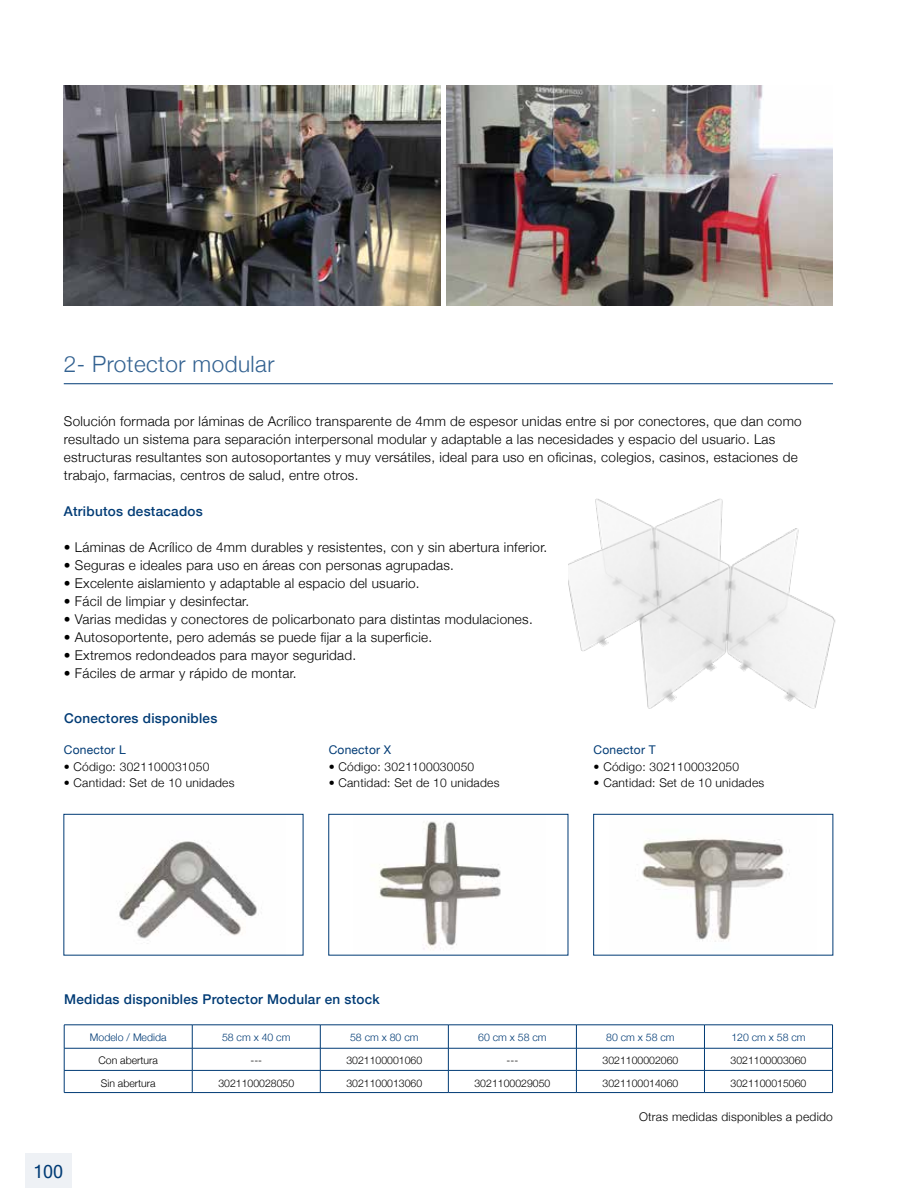
<style>
.page{position:relative;width:918px;height:1188px;background:#fff}
.page>*{position:absolute;margin:0;border:0;box-sizing:border-box;transform-origin:0 0}
.t1{font:300 22.5px "Helvetica Neue";letter-spacing:.02em;color:#336291}
.t2{font:18px "Microsoft Sans Serif";color:#003b75}
.t3{font:300 13.5px/18px "Helvetica Neue";letter-spacing:.02em;color:#000}
.t4{font:500 13.5px "Helvetica Neue";letter-spacing:.02em;color:#003b75}
.t5{font:300 12px "Helvetica Neue";letter-spacing:.02em;color:#000}
.t6{font:12px "Helvetica Neue";letter-spacing:.02em;color:#003b75}
.t7{font:300 10.5px "Helvetica Neue";color:#000}
.t8{font:300 10.5px "Helvetica Neue";color:#003b75}
</style>
<div class="page">
<div style="left:25px;top:1154px;width:47px;height:34px;background:#eef1f5"></div>
<hr style="left:64px;top:1025px;width:128px;height:1px;background:#003b75">
<hr style="left:192px;top:1025px;width:128px;height:1px;background:#003b75">
<hr style="left:320px;top:1025px;width:128px;height:1px;background:#003b75">
<hr style="left:448px;top:1025px;width:128px;height:1px;background:#003b75">
<hr style="left:576px;top:1025px;width:128px;height:1px;background:#003b75">
<hr style="left:704px;top:1025px;width:129px;height:1px;background:#003b75">
<hr style="left:192px;top:1048px;width:128px;height:1px;background:#003b75">
<hr style="left:64px;top:1048px;width:128px;height:1px;background:#003b75">
<hr style="left:320px;top:1048px;width:128px;height:1px;background:#003b75">
<hr style="left:448px;top:1048px;width:128px;height:1px;background:#003b75">
<hr style="left:576px;top:1048px;width:128px;height:1px;background:#003b75">
<hr style="left:704px;top:1048px;width:129px;height:1px;background:#003b75">
<hr style="left:192px;top:1070px;width:128px;height:1px;background:#003b75">
<hr style="left:64px;top:1070px;width:128px;height:1px;background:#003b75">
<svg style="left:64px;top:1025px;width:1px;height:67px"></svg>
<svg style="left:192px;top:1025px;width:1px;height:67px"></svg>
<hr style="left:320px;top:1070px;width:128px;height:1px;background:#003b75">
<svg style="left:320px;top:1025px;width:1px;height:67px"></svg>
<hr style="left:448px;top:1070px;width:128px;height:1px;background:#003b75">
<svg style="left:448px;top:1025px;width:1px;height:67px"></svg>
<hr style="left:576px;top:1070px;width:128px;height:1px;background:#003b75">
<svg style="left:576px;top:1025px;width:1px;height:67px"></svg>
<hr style="left:704px;top:1070px;width:129px;height:1px;background:#003b75">
<svg style="left:704px;top:1026px;width:1px;height:66px"></svg>
<svg style="left:832px;top:1026px;width:1px;height:66px"></svg>
<hr style="left:192px;top:1092px;width:128px;height:1px;background:#003b75">
<hr style="left:64px;top:1092px;width:128px;height:1px;background:#003b75">
<hr style="left:320px;top:1092px;width:128px;height:1px;background:#003b75">
<hr style="left:448px;top:1092px;width:128px;height:1px;background:#003b75">
<hr style="left:576px;top:1092px;width:128px;height:1px;background:#003b75">
<hr style="left:704px;top:1092px;width:129px;height:1px;background:#003b75">
<img style="left:64px;top:85px;width:377px;height:221px">
<img style="left:447px;top:85px;width:386px;height:221px">
<hr style="left:64px;top:383px;width:769px;height:1px;background:#003b75">
<img style="left:119px;top:840px;width:138px;height:104px">
<div style="left:64px;top:814px;width:239px;height:141px;border:1px solid #003b75"></div>
<img style="left:642px;top:838px;width:148px;height:104px">
<div style="left:594px;top:814px;width:239px;height:141px;border:1px solid #003b75"></div>
<img style="left:379px;top:821px;width:122px;height:129px">
<div style="left:329px;top:814px;width:239px;height:141px;border:1px solid #003b75"></div>
<img style="left:568px;top:498px;width:268px;height:211px">
<h1 class="t1" style="left:64px;top:346px;width:212px">2- Protector modular</h1>
<p class="t3" style="left:64px;top:411px;width:739px">Solución formada por láminas de Acrílico transparente de 4mm de espesor unidas entre si por conectores, que dan como resultado un sistema para separación interpersonal modular y adaptable a las necesidades y espacio del usuario. Las estructuras resultantes son autosoportantes y muy versátiles, ideal para uso en oficinas, colegios, casinos, estaciones de trabajo, farmacias, centros de salud, entre otros.</p>
<p class="t4" style="left:64px;top:501px;width:140px">Atributos destacados</p>
<p class="t3" style="left:64px;top:537px;width:485px">• Láminas de Acrílico de 4mm durables y resistentes, con y sin abertura inferior.</p>
<p class="t3" style="left:64px;top:555px;width:392px">• Seguras e ideales para uso en áreas con personas agrupadas.</p>
<p class="t3" style="left:64px;top:573px;width:357px">• Excelente aislamiento y adaptable al espacio del usuario.</p>
<p class="t3" style="left:64px;top:591px;width:187px">• Fácil de limpiar y desinfectar.</p>
<p class="t3" style="left:64px;top:609px;width:470px">• Varias medidas y conectores de policarbonato para distintas modulaciones.</p>
<p class="t3" style="left:64px;top:627px;width:370px">• Autosoportente, pero además se puede fijar a la superficie.</p>
<p class="t3" style="left:64px;top:645px;width:294px">• Extremos redondeados para mayor seguridad.</p>
<p class="t3" style="left:64px;top:663px;width:234px">• Fáciles de armar y rápido de montar.</p>
<p class="t4" style="left:64px;top:707px;width:155px">Conectores disponibles</p>
<p class="t6" style="left:64px;top:741px;width:63px">Conector L</p>
<p class="t5" style="left:64px;top:757px;width:147px">• Código: 3021100031050</p>
<p class="t5" style="left:64px;top:773px;width:172px">• Cantidad: Set de 10 unidades</p>
<p class="t6" style="left:329px;top:741px;width:64px">Conector X</p>
<p class="t5" style="left:329px;top:757px;width:147px">• Código: 3021100030050</p>
<p class="t5" style="left:329px;top:773px;width:172px">• Cantidad: Set de 10 unidades</p>
<p class="t4" style="left:64px;top:989px;width:317px">Medidas disponibles Protector Modular en stock</p>
<p class="t6" style="left:594px;top:741px;width:64px">Conector T</p>
<p class="t5" style="left:594px;top:757px;width:147px">• Código: 3021100032050</p>
<p class="t5" style="left:594px;top:773px;width:172px">• Cantidad: Set de 10 unidades</p>
<p class="t8" style="left:90px;top:1029px;width:78px">Modelo / Medida</p>
<p class="t8" style="left:222px;top:1029px;width:70px">58 cm x 40 cm</p>
<p class="t8" style="left:350px;top:1029px;width:70px">58 cm x 80 cm</p>
<p class="t8" style="left:478px;top:1029px;width:70px">60 cm x 58 cm</p>
<p class="t8" style="left:606px;top:1029px;width:70px">80 cm x 58 cm</p>
<p class="t8" style="left:731px;top:1029px;width:76px">120 cm x 58 cm</p>
<p class="t7" style="left:98px;top:1052px;width:61px">Con abertura</p>
<p class="t7" style="left:250px;top:1052px;width:13px">---</p>
<p class="t7" style="left:346px;top:1052px;width:77px">3021100001060</p>
<p class="t7" style="left:507px;top:1052px;width:13px">---</p>
<p class="t7" style="left:603px;top:1052px;width:77px">3021100002060</p>
<p class="t7" style="left:731px;top:1052px;width:77px">3021100003060</p>
<p class="t7" style="left:101px;top:1074px;width:56px">Sin abertura</p>
<p class="t7" style="left:218px;top:1074px;width:77px">3021100028050</p>
<p class="t7" style="left:346px;top:1074px;width:77px">3021100013060</p>
<p class="t7" style="left:474px;top:1074px;width:77px">3021100029050</p>
<p class="t7" style="left:603px;top:1074px;width:77px">3021100014060</p>
<p class="t7" style="left:731px;top:1074px;width:77px">3021100015060</p>
<h2 class="t2" style="left:33px;top:1161px;width:32px">100</h2>
<p class="t5" style="left:639px;top:1107px;width:195px">Otras medidas disponibles a pedido</p>
</div>
